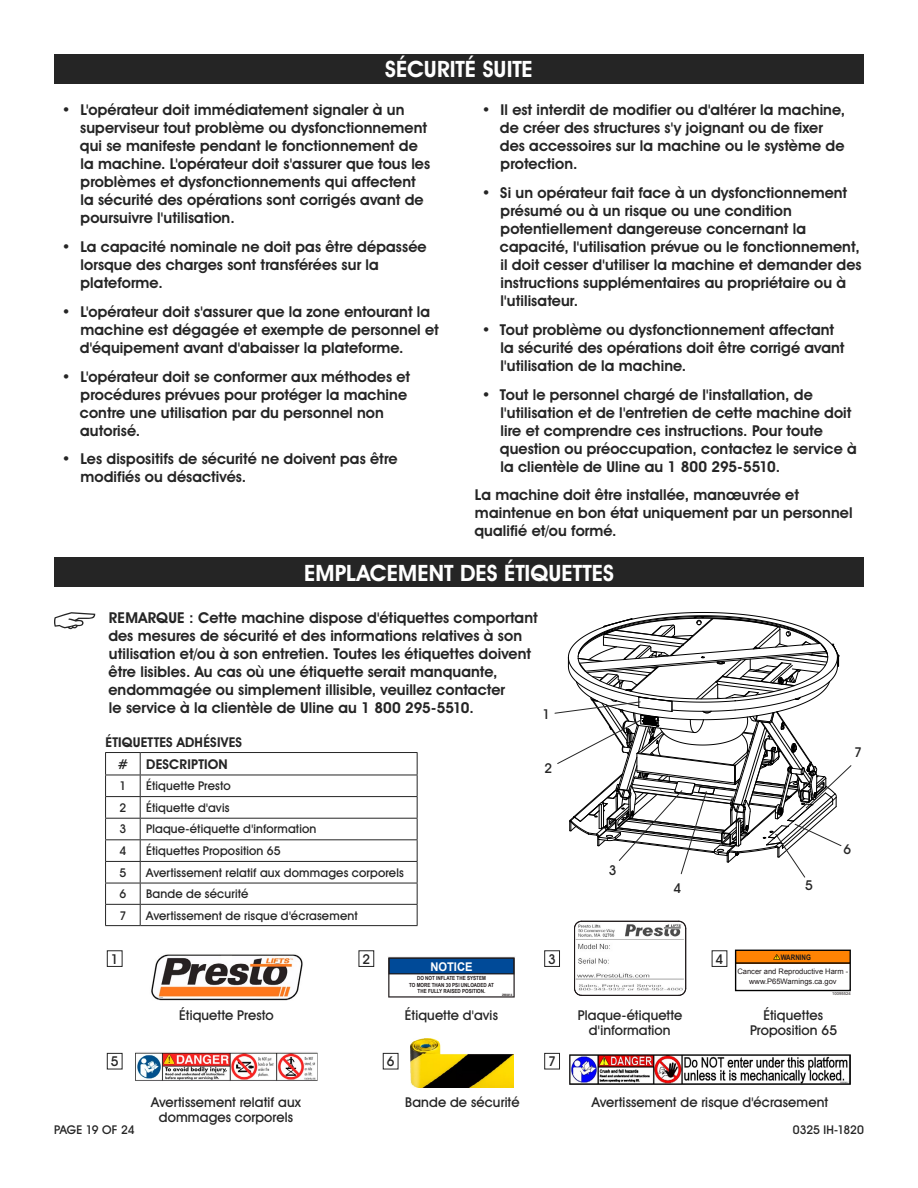
<style>
.page{position:relative;width:918px;height:1188px;background:#fff}
.page>*{position:absolute;margin:0;border:0;box-sizing:border-box;transform-origin:0 0}
.t1{font:700 22.5px "Uline Two Knine";color:#fff}
.t2{font:700 15px/18px "Uline Two Knine";letter-spacing:.005em;color:#252525}
.t3{font:13.5px/15px "Uline Two Knine";letter-spacing:.01em;color:#252525;text-align:center}
.t4{font:700 13.5px/22.5px "Uline Two Knine";letter-spacing:.015em;color:#252525}
.t5{font:12px "Uline Two Knine";letter-spacing:.015em;color:#252525}
.t6{font:12px "Uline Two Knine";letter-spacing:-.01em;color:#252525}
.t7{font:700 12px "Arial";color:#fff;scale:.93 1}
.t8{font:7.5px/9.4px "Arial";color:#1f191a;text-align:center}
.t9{font:700 7.5px "Arial";color:#1f191a;scale:.83 1}
.t10{font:700 5.55px/6.8px "Arial Narrow";color:#1f191a;text-align:center}
.t11{font:4.2px "Arial";color:#1f191a}
.t12{font:700 3.15px "Arial Narrow";color:#1f191a}
</style>
<div class="page">
<div style="left:54px;top:54px;width:810px;height:30px;background:#252525"></div>
<div style="left:54px;top:557px;width:810px;height:30px;background:#252525"></div>
<svg style="left:54px;top:612px;width:41px;height:17px"></svg>
<hr style="left:105px;top:752px;width:35px;height:1px;background:#252525">
<hr style="left:140px;top:752px;width:278px;height:1px;background:#252525">
<hr style="left:105px;top:796px;width:35px;height:1px;background:#252525">
<hr style="left:140px;top:796px;width:278px;height:1px;background:#252525">
<hr style="left:105px;top:818px;width:35px;height:1px;background:#252525">
<hr style="left:140px;top:818px;width:278px;height:1px;background:#252525">
<hr style="left:105px;top:839px;width:35px;height:1px;background:#252525">
<hr style="left:140px;top:839px;width:278px;height:1px;background:#252525">
<hr style="left:105px;top:861px;width:35px;height:1px;background:#252525">
<hr style="left:140px;top:861px;width:278px;height:1px;background:#252525">
<hr style="left:105px;top:883px;width:35px;height:1px;background:#252525">
<hr style="left:140px;top:883px;width:278px;height:1px;background:#252525">
<hr style="left:105px;top:904px;width:35px;height:1px;background:#252525">
<svg style="left:105px;top:753px;width:1px;height:172px"></svg>
<hr style="left:140px;top:904px;width:278px;height:1px;background:#252525">
<svg style="left:140px;top:753px;width:1px;height:172px"></svg>
<svg style="left:417px;top:753px;width:1px;height:172px"></svg>
<hr style="left:105px;top:925px;width:35px;height:1px;background:#252525">
<hr style="left:140px;top:925px;width:278px;height:1px;background:#252525">
<hr style="left:105px;top:775px;width:35px;height:1px;background:#252525">
<hr style="left:140px;top:775px;width:278px;height:1px;background:#252525">
<img style="left:575px;top:920px;width:112px;height:75px">
<hr style="left:685px;top:928px;width:1px;height:60px;background:#1f191a">
<svg style="left:679px;top:988px;width:7px;height:8px"></svg>
<hr style="left:581px;top:995px;width:98px;height:1px;background:#1f191a">
<svg style="left:574px;top:988px;width:8px;height:8px"></svg>
<hr style="left:574px;top:928px;width:1px;height:60px;background:#1f191a">
<svg style="left:574px;top:921px;width:8px;height:7px"></svg>
<hr style="left:581px;top:921px;width:98px;height:1px;background:#1f191a">
<svg style="left:679px;top:921px;width:7px;height:7px"></svg>
<img style="left:151px;top:954px;width:152px;height:47px">
<img style="left:411px;top:1039px;width:103px;height:48px">
<img style="left:570px;top:1054px;width:280px;height:30px">
<img style="left:135px;top:1052px;width:183px;height:29px">
<svg style="left:388px;top:956px;width:127px;height:42px"></svg>
<div style="left:736px;top:950px;width:114px;height:14px;background:#ff8303"></div>
<div style="left:735px;top:950px;width:116px;height:41px;border:1px solid #000"></div>
<hr style="left:736px;top:962px;width:114px;height:2px;background:#000">
<svg style="left:773px;top:954px;width:7px;height:6px"></svg>
<svg style="left:554px;top:612px;width:298px;height:266px"></svg>
<div style="left:107px;top:950px;width:15px;height:17px;border:1px solid #252525"></div>
<div style="left:107px;top:1053px;width:15px;height:16px;border:1px solid #252525"></div>
<div style="left:383px;top:1053px;width:15px;height:16px;border:1px solid #252525"></div>
<div style="left:544px;top:1053px;width:16px;height:16px;border:1px solid #252525"></div>
<div style="left:359px;top:950px;width:15px;height:17px;border:1px solid #252525"></div>
<div style="left:544px;top:950px;width:16px;height:17px;border:1px solid #252525"></div>
<div style="left:712px;top:950px;width:15px;height:17px;border:1px solid #252525"></div>
<h1 class="t1" style="left:385px;top:56px;width:149px">SÉCURITÉ SUITE</h1>
<p class="t2" style="left:80px;top:101px;width:352px;text-indent:-18px">• L'opérateur doit immédiatement signaler à un superviseur tout problème ou dysfonctionnement qui se manifeste pendant le fonctionnement de la machine. L'opérateur doit s'assurer que tous les problèmes et dysfonctionnements qui affectent la sécurité des opérations sont corrigés avant de poursuivre l'utilisation.</p>
<p class="t2" style="left:80px;top:238px;width:348px;text-indent:-19px">• La capacité nominale ne doit pas être dépassée lorsque des charges sont transférées sur la plateforme.</p>
<p class="t2" style="left:80px;top:302px;width:360px;text-indent:-18px">• L'opérateur doit s'assurer que la zone entourant la machine est dégagée et exempte de personnel et d'équipement avant d'abaisser la plateforme.</p>
<p class="t2" style="left:80px;top:367px;width:332px;text-indent:-18px">• L'opérateur doit se conformer aux méthodes et procédures prévues pour protéger la machine contre une utilisation par du personnel non autorisé.</p>
<p class="t2" style="left:80px;top:450px;width:319px;text-indent:-19px">• Les dispositifs de sécurité ne doivent pas être modifiés ou désactivés.</p>
<p class="t2" style="left:500px;top:101px;width:347px;text-indent:-18px">• Il est interdit de modifier ou d'altérer la machine, de créer des structures s'y joignant ou de fixer des accessoires sur la machine ou le système de protection.</p>
<p class="t2" style="left:500px;top:184px;width:363px;text-indent:-18px">• Si un opérateur fait face à un dysfonctionnement présumé ou à un risque ou une condition potentiellement dangereuse concernant la capacité, l'utilisation prévue ou le fonctionnement, il doit cesser d'utiliser la machine et demander des instructions supplémentaires au propriétaire ou à l'utilisateur.</p>
<p class="t2" style="left:500px;top:320px;width:346px;text-indent:-19px">• Tout problème ou dysfonctionnement affectant la sécurité des opérations doit être corrigé avant l'utilisation de la machine.</p>
<p class="t2" style="left:500px;top:385px;width:359px;text-indent:-18px">• Tout le personnel chargé de l'installation, de l'utilisation et de l'entretien de cette machine doit lire et comprendre ces instructions. Pour toute question ou préoccupation, contactez le service à la clientèle de Uline au 1 800 295-5510.</p>
<p class="t2" style="left:474px;top:486px;width:380px">La machine doit être installée, manœuvrée et maintenue en bon état uniquement par un personnel qualifié et/ou formé.</p>
<h1 class="t1" style="left:304px;top:559px;width:311px">EMPLACEMENT DES ÉTIQUETTES</h1>
<p class="t2" style="left:108px;top:608px;width:431px">REMARQUE : Cette machine dispose d'étiquettes comportant des mesures de sécurité et des informations relatives à son utilisation et/ou à son entretien. Toutes les étiquettes doivent être lisibles. Au cas où une étiquette serait manquante, endommagée ou simplement illisible, veuillez contacter<br>le service à la clientèle de Uline au 1 800 295-5510.</p>
<p class="t4" style="left:118px;top:730px;width:126px;text-indent:-12px">ÉTIQUETTES ADHÉSIVES #</p>
<p class="t3" style="left:543px;top:706px;width:9px">1</p>
<p class="t4" style="left:146px;top:753px;width:83px">DESCRIPTION</p>
<p class="t3" style="left:545px;top:761px;width:9px">2</p>
<p class="t5" style="left:119px;top:779px;width:8px">1</p>
<p class="t5" style="left:146px;top:779px;width:86px">Étiquette Presto</p>
<p class="t5" style="left:119px;top:800px;width:8px">2</p>
<p class="t5" style="left:146px;top:800px;width:85px">Étiquette d'avis</p>
<p class="t5" style="left:119px;top:822px;width:8px">3</p>
<p class="t5" style="left:146px;top:822px;width:172px">Plaque-étiquette d'information</p>
<p class="t5" style="left:119px;top:843px;width:8px">4</p>
<p class="t5" style="left:146px;top:843px;width:136px">Étiquettes Proposition 65</p>
<p class="t5" style="left:119px;top:865px;width:8px">5</p>
<p class="t5" style="left:146px;top:865px;width:259px">Avertissement relatif aux dommages corporels</p>
<p class="t5" style="left:119px;top:887px;width:8px">6</p>
<p class="t5" style="left:146px;top:887px;width:104px">Bande de sécurité</p>
<p class="t5" style="left:119px;top:908px;width:8px">7</p>
<p class="t5" style="left:146px;top:908px;width:213px">Avertissement de risque d'écrasement</p>
<p class="t3" style="left:609px;top:862px;width:9px">3</p>
<p class="t3" style="left:854px;top:745px;width:9px">7</p>
<p class="t3" style="left:674px;top:880px;width:9px">4</p>
<p class="t3" style="left:805px;top:878px;width:9px">5</p>
<p class="t3" style="left:843px;top:841px;width:9px">6</p>
<p class="t3" style="left:111px;top:951px;width:9px">1</p>
<p class="t3" style="left:362px;top:951px;width:9px">2</p>
<p class="t3" style="left:548px;top:951px;width:9px">3</p>
<p class="t3" style="left:716px;top:951px;width:9px">4</p>
<p class="t9" style="left:781px;top:952px;width:38px">WARNING</p>
<p class="t7" style="left:430px;top:959px;width:47px">NOTICE</p>
<p class="t10" style="left:409px;top:974px;width:86px">DO NOT INFLATE THE SYSTEM<br>TO MORE THAN 30 PSI UNLOADED AT<br>THE FULLY RAISED POSITION.</p>
<p class="t8" style="left:737px;top:967px;width:113px">Cancer and Reproductive Harm - www.P65Warnings.ca.gov</p>
<p class="t11" style="left:832px;top:990px;width:20px">10095524</p>
<p class="t12" style="left:502px;top:993px;width:12px">2990414</p>
<p class="t3" style="left:179px;top:1008px;width:96px">Étiquette Presto</p>
<p class="t3" style="left:578px;top:1008px;width:106px">Plaque-étiquette d'information</p>
<p class="t3" style="left:405px;top:1008px;width:94px">Étiquette d'avis</p>
<p class="t3" style="left:750px;top:1008px;width:89px">Étiquettes<br>Proposition 65</p>
<p class="t3" style="left:111px;top:1054px;width:9px">5</p>
<p class="t3" style="left:387px;top:1054px;width:9px">6</p>
<p class="t3" style="left:548px;top:1054px;width:9px">7</p>
<p class="t3" style="left:151px;top:1094px;width:151px">Avertissement relatif aux dommages corporels</p>
<p class="t3" style="left:405px;top:1094px;width:116px">Bande de sécurité</p>
<p class="t3" style="left:592px;top:1094px;width:238px">Avertissement de risque d'écrasement</p>
<p class="t6" style="left:54px;top:1122px;width:82px">PAGE 19 OF 24</p>
<p class="t6" style="left:793px;top:1122px;width:73px">0325 IH-1820</p>
</div>
